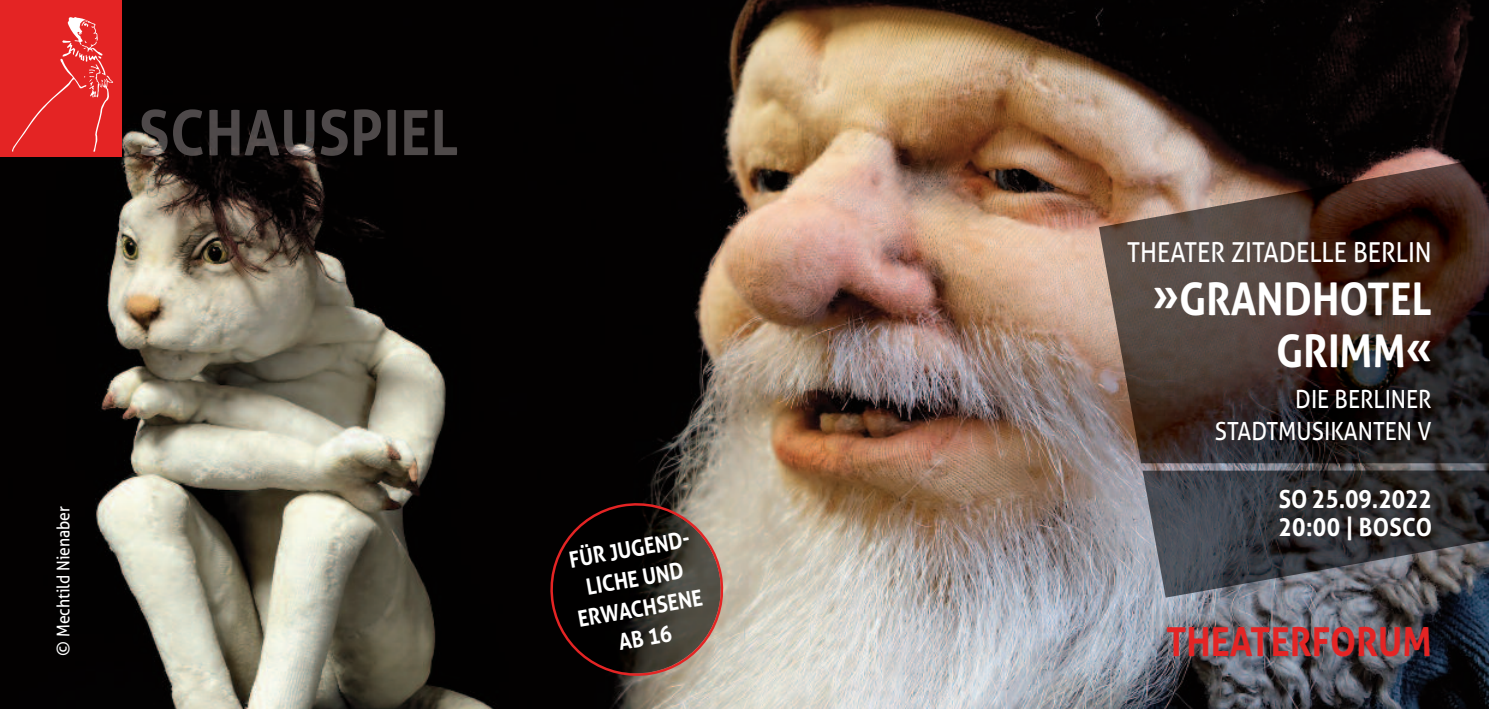
<style>
.page{position:relative;width:1489px;height:709px;background:#fff}
.page>*{position:absolute;margin:0;border:0;box-sizing:border-box;transform-origin:0 0}
.t1{font:700 45px/52.5px "Aller";color:#fff;text-align:right;scale:.9 1}
.t2{font:700 40px "Aller";color:#e42424;scale:.9 1}
.t3{font:27.5px "Aller";color:#fff;scale:.9 1}
.t4{font:25px/32.5px "Aller";color:#fff;text-align:right;scale:.9 1}
.t5{font:700 25px/27.5px "Aller";letter-spacing:-.005em;color:#fff;scale:.9 1}
.t6{font:700 22.5px/30px "Aller";color:#fff;text-align:center;scale:.9 1}
.t7{font:17.5px "Aller";color:#fff}
</style>
<div class="page">
<img style="left:0;top:0;width:1488px;height:709px">
<img style="left:140px;top:109px;width:206px;height:47px">
<div style="left:0;top:0;width:122px;height:157px;background:#e42424"></div>
<svg style="left:12px;top:17px;width:101px;height:135px"></svg>
<img style="left:1142px;top:470px;width:346px;height:127px">
<img style="left:1098px;top:156px;width:390px;height:307px">
<svg style="left:543px;top:496px;width:187px;height:187px;background:#372d28"></svg>
<p class="t7" style="left:53px;top:656px;width:151px;rotate:-90deg">© MECHTILD NIENABER</p>
<p class="t6" style="left:565px;top:545px;width:142px;rotate:-10deg">FÜR JUGEND-<br>LICHE UND<br>ERWACHSENE<br>AB 16</p>
<p class="t3" style="left:1127px;top:237px;width:340px">THEATER ZITADELLE BERLIN</p>
<h1 class="t1" style="left:1153px;top:273px;width:311px">»GRANDHOTEL<br>GRIMM«</h1>
<p class="t4" style="left:1214px;top:382px;width:242px">DIE BERLINER<br>STADTMUSIKANTEN V</p>
<p class="t5" style="left:1278px;top:486px;width:172px">SO 25.09.2022<br>20:00 | BOSCO</p>
<h2 class="t2" style="left:1165px;top:618px;width:297px">THEATERFORUM</h2>
</div>
